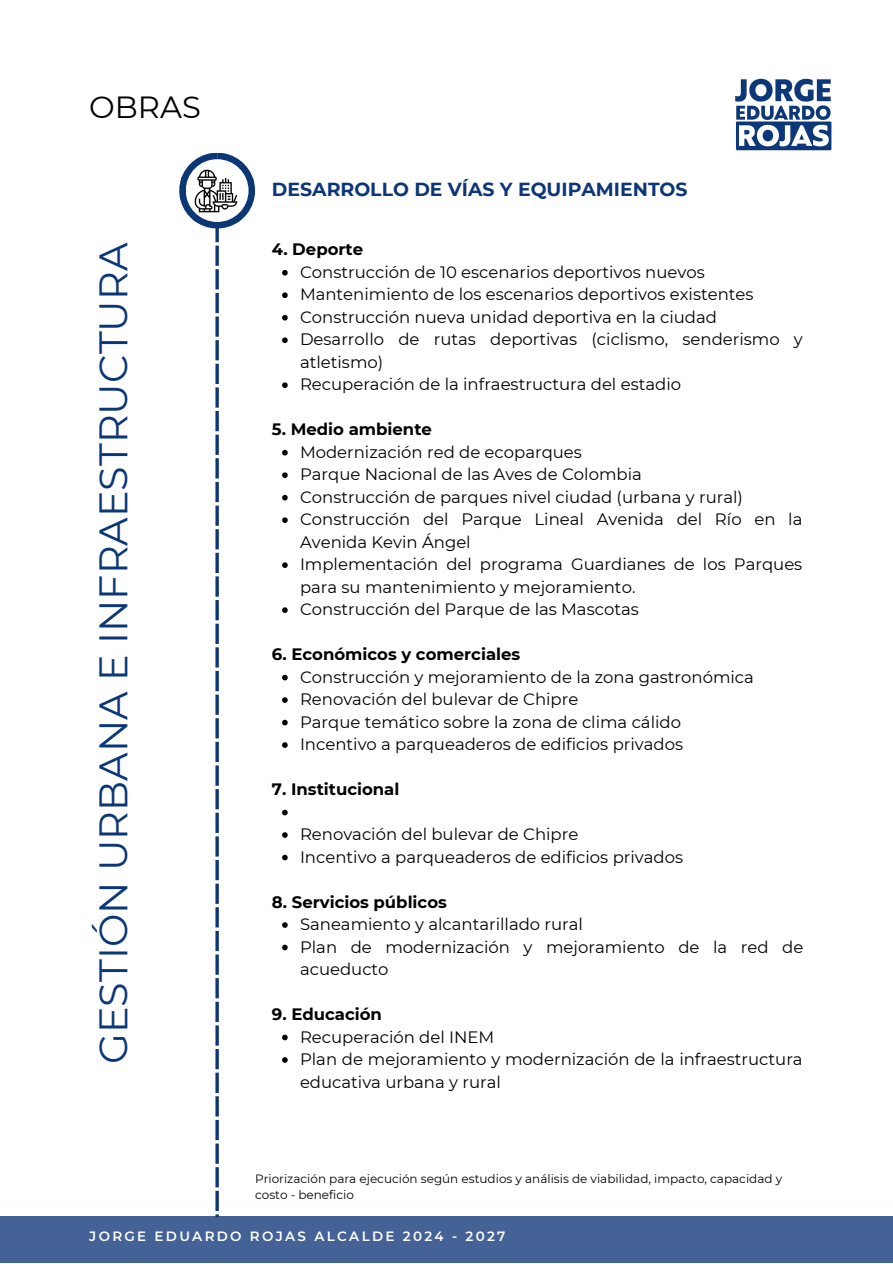
<style>
.page{position:relative;width:893px;height:1264px;background:#fff}
.page>*{position:absolute;margin:0;border:0;box-sizing:border-box;transform-origin:0 0}
.t1{font:39.75px "Montserrat";color:#0c3777}
.t2{font:30.6px "Montserrat";color:#000001}
.t3{font:700 18.9px "Montserrat";color:#0c3677}
.t4{font:16.5px/22.5px "Montserrat";color:#000}
.t5{font:700 16.5px "Montserrat";color:#000}
.t6{font:600 13.5px "Montserrat";letter-spacing:.17em;color:#fff}
.t7{font:12px/16px "Montserrat";color:#000}
</style>
<div class="page">
<div style="left:0;top:1216px;width:892px;height:46px;background:#446295"></div>
<img style="left:735px;top:78px;width:97px;height:73px">
<svg style="left:215px;top:228px;width:4px;height:14px"></svg>
<svg style="left:215px;top:245px;width:4px;height:21px"></svg>
<svg style="left:215px;top:269px;width:4px;height:20px"></svg>
<svg style="left:215px;top:293px;width:4px;height:20px"></svg>
<svg style="left:215px;top:316px;width:4px;height:21px"></svg>
<svg style="left:215px;top:340px;width:4px;height:20px"></svg>
<svg style="left:215px;top:364px;width:4px;height:20px"></svg>
<svg style="left:215px;top:387px;width:4px;height:20px"></svg>
<svg style="left:215px;top:411px;width:4px;height:20px"></svg>
<svg style="left:215px;top:434px;width:4px;height:21px"></svg>
<svg style="left:215px;top:458px;width:4px;height:20px"></svg>
<svg style="left:215px;top:482px;width:4px;height:20px"></svg>
<svg style="left:215px;top:505px;width:4px;height:21px"></svg>
<svg style="left:215px;top:529px;width:4px;height:20px"></svg>
<svg style="left:215px;top:553px;width:4px;height:20px"></svg>
<svg style="left:215px;top:576px;width:4px;height:20px"></svg>
<svg style="left:215px;top:600px;width:4px;height:20px"></svg>
<svg style="left:215px;top:623px;width:4px;height:21px"></svg>
<svg style="left:215px;top:647px;width:4px;height:20px"></svg>
<svg style="left:215px;top:671px;width:4px;height:20px"></svg>
<svg style="left:215px;top:694px;width:4px;height:20px"></svg>
<svg style="left:215px;top:718px;width:4px;height:20px"></svg>
<svg style="left:215px;top:741px;width:4px;height:21px"></svg>
<svg style="left:215px;top:765px;width:4px;height:20px"></svg>
<svg style="left:215px;top:789px;width:4px;height:20px"></svg>
<svg style="left:215px;top:812px;width:4px;height:21px"></svg>
<svg style="left:215px;top:836px;width:4px;height:20px"></svg>
<svg style="left:215px;top:860px;width:4px;height:20px"></svg>
<svg style="left:215px;top:883px;width:4px;height:20px"></svg>
<svg style="left:215px;top:907px;width:4px;height:20px"></svg>
<svg style="left:215px;top:930px;width:4px;height:21px"></svg>
<svg style="left:215px;top:954px;width:4px;height:20px"></svg>
<svg style="left:215px;top:978px;width:4px;height:20px"></svg>
<svg style="left:215px;top:1001px;width:4px;height:21px"></svg>
<svg style="left:215px;top:1025px;width:4px;height:20px"></svg>
<svg style="left:215px;top:1049px;width:4px;height:20px"></svg>
<svg style="left:215px;top:1072px;width:4px;height:20px"></svg>
<svg style="left:215px;top:1096px;width:4px;height:20px"></svg>
<svg style="left:215px;top:1119px;width:4px;height:21px"></svg>
<svg style="left:215px;top:1143px;width:4px;height:20px"></svg>
<svg style="left:215px;top:1167px;width:4px;height:20px"></svg>
<svg style="left:215px;top:1190px;width:4px;height:20px"></svg>
<svg style="left:215px;top:1214px;width:4px;height:3px"></svg>
<svg style="left:179px;top:153px;width:76px;height:75px"></svg>
<div style="left:186px;top:159px;width:62px;height:63px;background:#fff;border-radius:50%"></div>
<svg style="left:282px;top:270px;width:6px;height:5px"></svg>
<svg style="left:282px;top:292px;width:6px;height:6px"></svg>
<svg style="left:282px;top:315px;width:6px;height:5px"></svg>
<svg style="left:282px;top:337px;width:6px;height:6px"></svg>
<svg style="left:282px;top:382px;width:6px;height:6px"></svg>
<svg style="left:282px;top:450px;width:6px;height:5px"></svg>
<svg style="left:282px;top:472px;width:6px;height:6px"></svg>
<svg style="left:282px;top:495px;width:6px;height:5px"></svg>
<svg style="left:282px;top:517px;width:6px;height:6px"></svg>
<svg style="left:282px;top:562px;width:6px;height:6px"></svg>
<svg style="left:282px;top:607px;width:6px;height:6px"></svg>
<svg style="left:282px;top:674px;width:6px;height:6px"></svg>
<svg style="left:282px;top:697px;width:6px;height:6px"></svg>
<svg style="left:282px;top:719px;width:6px;height:6px"></svg>
<svg style="left:282px;top:742px;width:6px;height:6px"></svg>
<svg style="left:282px;top:809px;width:6px;height:6px"></svg>
<svg style="left:282px;top:832px;width:6px;height:5px"></svg>
<svg style="left:282px;top:854px;width:6px;height:6px"></svg>
<svg style="left:282px;top:922px;width:6px;height:5px"></svg>
<svg style="left:282px;top:944px;width:6px;height:6px"></svg>
<svg style="left:282px;top:1034px;width:6px;height:6px"></svg>
<svg style="left:282px;top:1057px;width:6px;height:5px"></svg>
<img style="left:194px;top:170px;width:43px;height:42px">
<p class="t2" style="left:89px;top:88px;width:113px">OBRAS</p>
<p class="t1" style="left:89px;top:1063px;width:822px;rotate:-90deg">GESTIÓN URBANA E INFRAESTRUCTURA</p>
<p class="t3" style="left:272px;top:177px;width:417px">DESARROLLO DE VÍAS Y EQUIPAMIENTOS</p>
<p class="t5" style="left:272px;top:239px;width:93px">4. Deporte</p>
<p class="t4" style="left:300px;top:261px;width:406px">Construcción de 10 escenarios deportivos nuevos</p>
<p class="t4" style="left:300px;top:283px;width:455px">Mantenimiento de los escenarios deportivos existentes</p>
<p class="t4" style="left:300px;top:305px;width:418px">Construcción nueva unidad deportiva en la ciudad</p>
<p class="t4" style="left:300px;top:328px;width:504px">Desarrollo de rutas deportivas (ciclismo, senderismo y atletismo)</p>
<p class="t4" style="left:300px;top:373px;width:382px">Recuperación de la infraestructura del estadio</p>
<p class="t5" style="left:272px;top:419px;width:161px">5. Medio ambiente</p>
<p class="t4" style="left:300px;top:440px;width:283px">Modernización red de ecoparques</p>
<p class="t4" style="left:300px;top:463px;width:343px">Parque Nacional de las Aves de Colombia</p>
<p class="t4" style="left:300px;top:485px;width:444px">Construcción de parques nivel ciudad (urbana y rural)</p>
<p class="t4" style="left:300px;top:508px;width:504px">Construcción del Parque Lineal Avenida del Río en la<br>Avenida Kevin Ángel</p>
<p class="t4" style="left:300px;top:553px;width:504px">Implementación del programa Guardianes de los Parques para su mantenimiento y mejoramiento.</p>
<p class="t4" style="left:300px;top:598px;width:340px">Construcción del Parque de las Mascotas</p>
<p class="t5" style="left:272px;top:644px;width:250px">6. Económicos y comerciales</p>
<p class="t4" style="left:300px;top:665px;width:455px">Construcción y mejoramiento de la zona gastronómica</p>
<p class="t4" style="left:300px;top:688px;width:280px">Renovación del bulevar de Chipre</p>
<p class="t4" style="left:300px;top:710px;width:382px">Parque temático sobre la zona de clima cálido</p>
<p class="t4" style="left:300px;top:733px;width:384px">Incentivo a parqueaderos de edificios privados</p>
<p class="t5" style="left:272px;top:779px;width:129px">7. Institucional</p>
<p class="t4" style="left:300px;top:823px;width:280px">Renovación del bulevar de Chipre</p>
<p class="t4" style="left:300px;top:845px;width:384px">Incentivo a parqueaderos de edificios privados</p>
<p class="t5" style="left:272px;top:891px;width:176px">8. Servicios públicos</p>
<p class="t4" style="left:300px;top:912px;width:284px">Saneamiento y alcantarillado rural</p>
<p class="t4" style="left:300px;top:935px;width:505px">Plan de modernización y mejoramiento de la red de acueducto</p>
<p class="t5" style="left:272px;top:1004px;width:111px">9. Educación</p>
<p class="t4" style="left:300px;top:1025px;width:196px">Recuperación del INEM</p>
<p class="t4" style="left:300px;top:1047px;width:504px">Plan de mejoramiento y modernización de la infraestructura educativa urbana y rural</p>
<p class="t7" style="left:255px;top:1170px;width:528px">Priorización para ejecución según estudios y análisis de viabilidad, impacto, capacidad y costo - beneficio</p>
<p class="t6" style="left:89px;top:1227px;width:417px">JORGE EDUARDO ROJAS ALCALDE 2024 - 2027</p>
</div>
